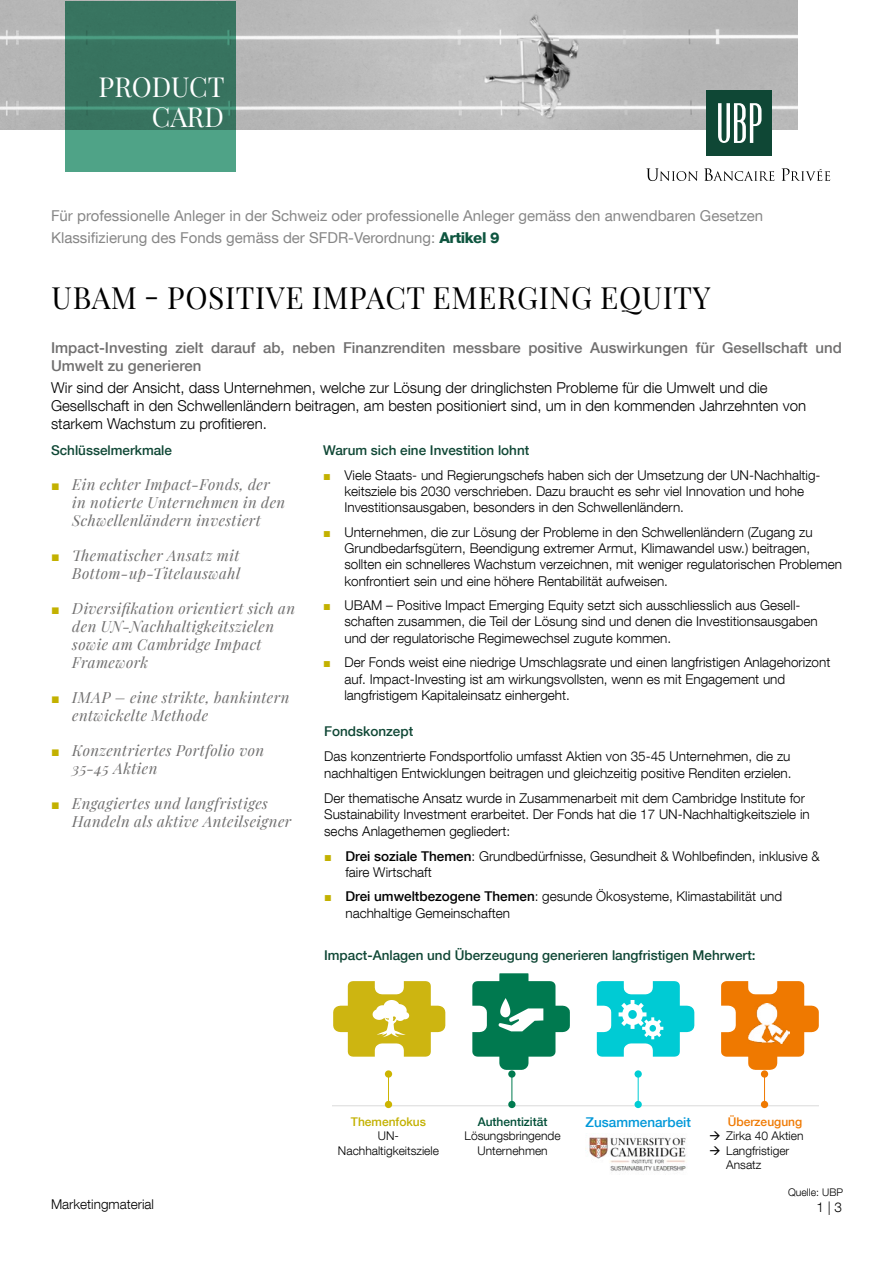
<style>
.page{position:relative;width:893px;height:1263px;background:#fff}
.page>*{position:absolute;margin:0;border:0;box-sizing:border-box;transform-origin:0 0}
.t1{font:30px "Playfair Display";letter-spacing:.02em;color:#000}
.t2{font:27px/30px "Playfair Display";color:#fff;text-align:right}
.t3{font:italic 15px/18px "Playfair Display";letter-spacing:.025em;color:#706f6f}
.t4{font:300 15px/18px "Helvetica Neue LT Com";color:#000}
.t5{font:15px/22.2px "Helvetica Neue LT Com";color:#878787}
.t6{font:500 15px/18px "Helvetica Neue LT Com";color:#706f6f}
.t7{font:300 13.5px/16.2px "Helvetica Neue LT Com";color:#000}
.t8{font:500 13.5px "Helvetica Neue LT Com";color:#0f4735}
.t9{font:500 13.5px "Helvetica Neue LT Com";color:#0098d9}
.t10{font:300 12px/14.4px "Helvetica Neue LT Com";color:#000;text-align:center}
.t11{font:500 12px "Helvetica Neue LT Com";color:#004e37}
.t12{font:500 12px "Helvetica Neue LT Com";color:#c3b100}
.t13{font:500 12px "Helvetica Neue LT Com";color:#ef7a04}
.t14{font:300 10.5px "Helvetica Neue LT Com";color:#000}
.s1{font-weight:800;color:#0e553f}
.s2{font-family:"Arial";font-weight:400;font-size:12.9px;color:#c3b100}
.s3{font-family:"Arial";font-style:normal;font-size:14.25px;color:#c3b100}
.s4{font-weight:500}
</style>
<div class="page">
<svg style="left:721px;top:981px;width:98px;height:89px"></svg>
<svg style="left:333px;top:981px;width:112px;height:76px"></svg>
<svg style="left:597px;top:981px;width:97px;height:76px"></svg>
<svg style="left:472px;top:973px;width:98px;height:97px"></svg>
<img style="left:749px;top:1004px;width:40px;height:39px">
<hr style="left:333px;top:1105px;width:485px;height:1px;background:#dadada">
<hr style="left:388px;top:1074px;width:1px;height:30px;background:#ccb400">
<div style="left:385px;top:1101px;width:7px;height:7px;background:#ccb400;border-radius:50%"></div>
<div style="left:385px;top:1070px;width:7px;height:8px;background:#ccb400;border-radius:50%"></div>
<hr style="left:512px;top:1074px;width:1px;height:30px;background:#007b50">
<div style="left:508px;top:1101px;width:7px;height:7px;background:#007b50;border-radius:50%"></div>
<div style="left:508px;top:1070px;width:7px;height:8px;background:#007b50;border-radius:50%"></div>
<hr style="left:638px;top:1074px;width:1px;height:30px;background:#00cdd4">
<div style="left:634px;top:1101px;width:8px;height:7px;background:#00cdd4;border-radius:50%"></div>
<div style="left:634px;top:1070px;width:8px;height:8px;background:#00cdd4;border-radius:50%"></div>
<hr style="left:764px;top:1074px;width:1px;height:30px;background:#ef7900">
<div style="left:761px;top:1101px;width:7px;height:7px;background:#ef7900;border-radius:50%"></div>
<div style="left:761px;top:1070px;width:7px;height:8px;background:#ef7900;border-radius:50%"></div>
<img style="left:586px;top:1137px;width:100px;height:34px">
<img style="left:0;top:0;width:797px;height:130px">
<svg style="left:65px;top:1px;width:170px;height:170px;background:#3e806a"></svg>
<svg style="left:646px;top:168px;width:52px;height:13px"></svg>
<svg style="left:704px;top:168px;width:70px;height:13px"></svg>
<svg style="left:781px;top:168px;width:49px;height:13px"></svg>
<div style="left:706px;top:90px;width:66px;height:66px;background:#0f4735"></div>
<svg style="left:718px;top:103px;width:43px;height:40px"></svg>
<h2 class="t2" style="left:99px;top:70px;width:128px">PRODUCT<br>CARD</h2>
<p class="t5" style="left:51px;top:204px;width:714px">Für professionelle Anleger in der Schweiz oder professionelle Anleger gemäss den anwendbaren Gesetzen<br>Klassifizierung des Fonds gemäss der SFDR-Verordnung: <span class="s1">Artikel 9</span></p>
<h1 class="t1" style="left:52px;top:274px;width:660px">UBAM - POSITIVE IMPACT EMERGING EQUITY</h1>
<p class="t6" style="left:51px;top:338px;width:792px">Impact-Investing zielt darauf ab, neben Finanzrenditen messbare positive Auswirkungen für Gesellschaft und<br>Umwelt zu generieren</p>
<p class="t4" style="left:51px;top:378px;width:757px">Wir sind der Ansicht, dass Unternehmen, welche zur Lösung der dringlichsten Probleme für die Umwelt und die<br>Gesellschaft in den Schwellenländern beitragen, am besten positioniert sind, um in den kommenden Jahrzehnten von starkem Wachstum zu profitieren.</p>
<p class="t8" style="left:323px;top:442px;width:208px">Warum sich eine Investition lohnt</p>
<p class="t7" style="left:344px;top:467px;width:476px;text-indent:-21px"><span class="s2">■</span> Viele Staats- und Regierungschefs haben sich der Umsetzung der UN-Nachhaltig&shy;keitsziele bis 2030 verschrieben. Dazu braucht es sehr viel Innovation und hohe<br>Investitionsausgaben, besonders in den Schwellenländern.</p>
<p class="t7" style="left:344px;top:524px;width:499px;text-indent:-21px"><span class="s2">■</span> Unternehmen, die zur Lösung der Probleme in den Schwellenländern (Zugang zu Grundbedarfsgütern, Beendigung extremer Armut, Klimawandel usw.) beitragen, sollten ein schnelleres Wachstum verzeichnen, mit weniger regulatorischen Problemen konfrontiert sein und eine höhere Rentabilität aufweisen.</p>
<p class="t7" style="left:344px;top:597px;width:475px;text-indent:-21px"><span class="s2">■</span> UBAM – Positive Impact Emerging Equity setzt sich ausschliesslich aus Gesell&shy;schaften zusammen, die Teil der Lösung sind und denen die Investitionsausgaben und der regulatorische Regimewechsel zugute kommen.</p>
<p class="t7" style="left:344px;top:654px;width:487px;text-indent:-21px"><span class="s2">■</span> Der Fonds weist eine niedrige Umschlagsrate und einen langfristigen Anlagehorizont auf. Impact-Investing ist am wirkungsvollsten, wenn es mit Engagement und langfristigem Kapitaleinsatz einhergeht.</p>
<p class="t8" style="left:51px;top:442px;width:123px">Schlüsselmerkmale</p>
<p class="t3" style="left:72px;top:474px;width:215px;text-indent:-21px"><span class="s3">■</span> Ein echter Impact-Fonds, der in notierte Unternehmen in den<br>Schwellenländern investiert</p>
<p class="t3" style="left:51px;top:545px;width:191px;text-align:right"><span class="s3">■</span> Thematischer Ansatz mit<br>Bottom-up-Titelauswahl</p>
<p class="t3" style="left:72px;top:598px;width:224px;text-indent:-21px"><span class="s3">■</span> Diversifikation orientiert sich an den UN-Nachhaltigkeitszielen sowie am Cambridge Impact<br>Framework</p>
<p class="t3" style="left:72px;top:687px;width:219px;text-indent:-21px"><span class="s3">■</span> IMAP – eine strikte, bankintern entwickelte Methode</p>
<p class="t3" style="left:72px;top:740px;width:193px;text-indent:-21px"><span class="s3">■</span> Konzentriertes Portfolio von<br>35-45 Aktien</p>
<p class="t3" style="left:72px;top:793px;width:221px;text-indent:-21px"><span class="s3">■</span> Engagiertes und langfristiges<br>Handeln als aktive Anteilseigner</p>
<p class="t8" style="left:324px;top:723px;width:91px">Fondskonzept</p>
<p class="t7" style="left:324px;top:748px;width:469px">Das konzentrierte Fondsportfolio umfasst Aktien von 35-45 Unternehmen, die zu nachhaltigen Entwicklungen beitragen und gleichzeitig positive Renditen erzielen.</p>
<p class="t7" style="left:324px;top:789px;width:487px">Der thematische Ansatz wurde in Zusammenarbeit mit dem Cambridge Institute for<br>Sustainability Investment erarbeitet. Der Fonds hat die 17 UN-Nachhaltigkeitsziele in sechs Anlagethemen gegliedert:</p>
<p class="t7" style="left:345px;top:847px;width:476px;text-indent:-21px"><span class="s2">■</span> <span class="s4">Drei soziale Themen</span>: Grundbedürfnisse, Gesundheit &amp; Wohlbefinden, inklusive &amp; faire Wirtschaft</p>
<p class="t7" style="left:345px;top:888px;width:438px;text-indent:-21px"><span class="s2">■</span> <span class="s4">Drei umweltbezogene Themen</span>: gesunde Ökosysteme, Klimastabilität und nachhaltige Gemeinschaften</p>
<p class="t8" style="left:324px;top:947px;width:433px">Impact-Anlagen und Überzeugung generieren langfristigen Mehrwert:</p>
<p class="t7" style="left:51px;top:1195px;width:105px">Marketingmaterial</p>
<p class="t12" style="left:351px;top:1114px;width:77px">Themenfokus</p>
<p class="t10" style="left:338px;top:1128px;width:102px">UN-<br>Nachhaltigkeitsziele</p>
<p class="t11" style="left:478px;top:1114px;width:71px">Authentizität</p>
<p class="t10" style="left:465px;top:1128px;width:98px">Lösungsbringende<br>Unternehmen</p>
<p class="t9" style="left:586px;top:1114px;width:107px">Zusammenarbeit</p>
<p class="t13" style="left:728px;top:1114px;width:76px">Überzeugung</p>
<p class="t10" style="left:709px;top:1128px;width:96px">→ Zirka 40 Aktien</p>
<p class="t10" style="left:726px;top:1143px;width:65px;text-align:left;text-indent:-17px">→ Langfristiger<br>Ansatz</p>
<p class="t14" style="left:788px;top:1186px;width:56px">Quelle: UBP</p>
<p class="t7" style="left:816px;top:1199px;width:27px">1 | 3</p>
</div>
